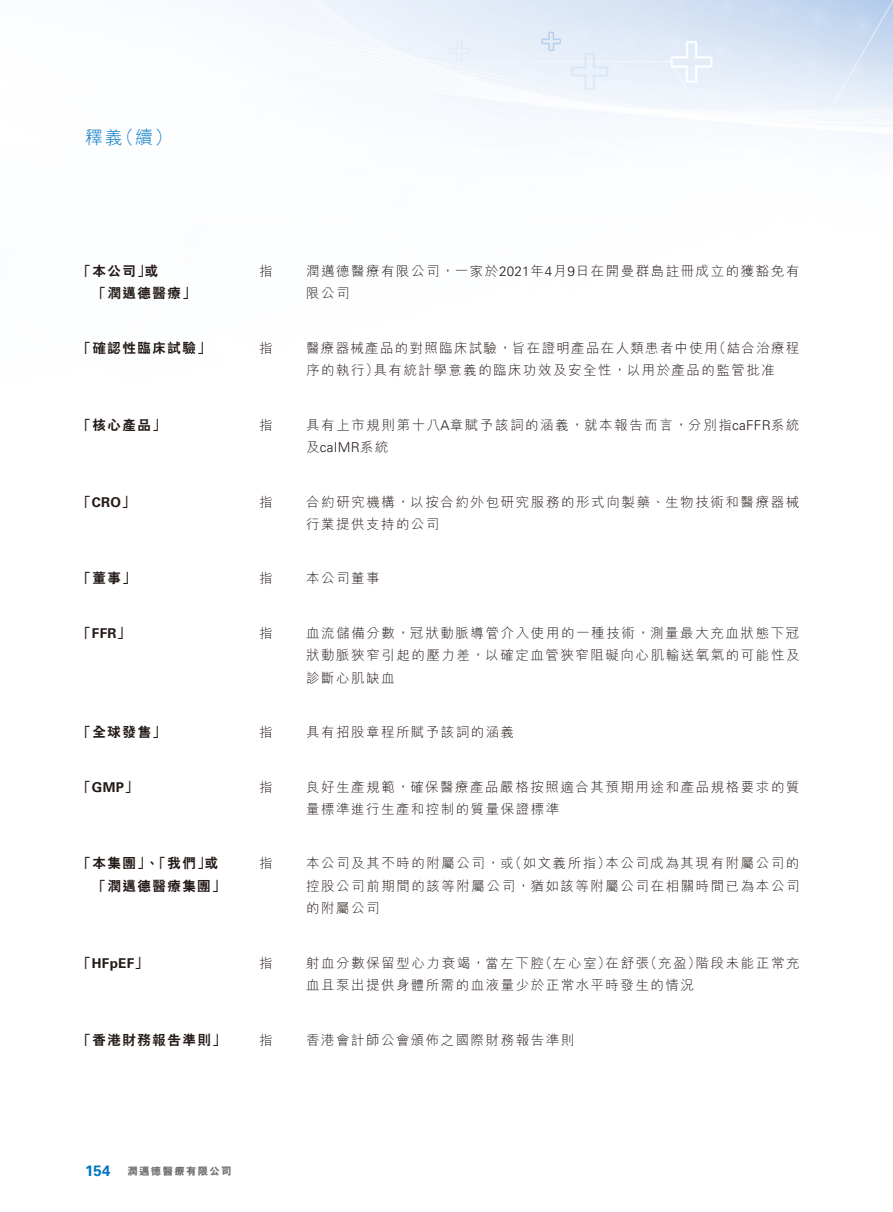
<style>
.page{position:relative;width:893px;height:1212px;background:#fff}
.page>*{position:absolute;margin:0;border:0;box-sizing:border-box;transform-origin:0 0}
.t1{font:300 18px "M Hei HK";color:#0075c1}
.t2{font:300 13.5px/22.5px "M Hei HK";letter-spacing:.115em;color:#231916}
.t3{font:800 13.5px/22.5px "C Hei 2 HK";letter-spacing:.11em;color:#231916}
.t4{font:300 13.5px/22.5px "M Hei HK";letter-spacing:.095em;color:#231916}
.t5{font:700 13.5px "Univers";letter-spacing:.02em;color:#231916}
.t6{font:300 13.5px "Univers";letter-spacing:.02em;color:#231916}
.t7{font:800 10.5px "M Hei HK";letter-spacing:.115em;color:#727272}
.s1{font-family:"Univers"}
.s2{font-family:"M Hei HK"}
.s3{font-family:"C Hei 2 HK";font-weight:800}
.s4{font-family:"Univers";font-weight:700;font-size:15px;color:#0075c1}
</style>
<div class="page">
<img style="left:199px;top:0;width:694px;height:142px">
<h1 class="t1" style="left:85px;top:124px;width:89px">釋義（續）</h1>
<p class="t3" style="left:85px;top:260px;width:112px;text-indent:-7px">「本公司」或<br>　「潤邁德醫療」</p>
<p class="t2" style="left:259px;top:259px;width:15px">指</p>
<p class="t2" style="left:306px;top:259px;width:495px">潤邁德醫療有限公司，一家於<span class="s1">2021</span>年<span class="s1">4</span>月<span class="s1">9</span>日在開曼群島註冊成立的獲豁免有限公司</p>
<p class="t3" style="left:78px;top:337px;width:133px">「確認性臨床試驗」</p>
<p class="t2" style="left:259px;top:336px;width:15px">指</p>
<p class="t4" style="left:306px;top:336px;width:495px">醫療器械產品的對照臨床試驗，旨在證明產品在人類患者中使用（結合治療程序的執行）具有統計學意義的臨床功效及安全性，以用於產品的監管批准</p>
<p class="t3" style="left:78px;top:414px;width:89px">「核心產品」</p>
<p class="t2" style="left:259px;top:413px;width:15px">指</p>
<p class="t2" style="left:306px;top:413px;width:495px">具有上市規則第十八<span class="s1">A</span>章賦予該詞的涵義，就本報告而言，分別指<span class="s1">caFFR</span>系統</p>
<p class="t6" style="left:306px;top:439px;width:84px"><span class="s2">及</span>caIMR<span class="s2">系統</span></p>
<p class="t5" style="left:78px;top:494px;width:58px"><span class="s3">「</span>CRO<span class="s3">」</span></p>
<p class="t2" style="left:259px;top:490px;width:15px">指</p>
<p class="t2" style="left:306px;top:490px;width:495px">合約研究機構，以按合約外包研究服務的形式向製藥、生物技術和醫療器械行業提供支持的公司</p>
<p class="t3" style="left:78px;top:567px;width:59px">「董事」</p>
<p class="t2" style="left:259px;top:567px;width:15px">指</p>
<p class="t2" style="left:306px;top:567px;width:75px">本公司董事</p>
<p class="t5" style="left:78px;top:625px;width:53px"><span class="s3">「</span>FFR<span class="s3">」</span></p>
<p class="t2" style="left:259px;top:621px;width:15px">指</p>
<p class="t2" style="left:306px;top:621px;width:495px;text-align:justify">血流儲備分數，冠狀動脈導管介入使用的一種技術，測量最大充血狀態下冠狀動脈狹窄引起的壓力差，以確定血管狹窄阻礙向心肌輸送氧氣的可能性及診斷心肌缺血</p>
<p class="t3" style="left:78px;top:721px;width:89px">「全球發售」</p>
<p class="t2" style="left:259px;top:720px;width:15px">指</p>
<p class="t2" style="left:306px;top:720px;width:210px">具有招股章程所賦予該詞的涵義</p>
<p class="t5" style="left:78px;top:779px;width:61px"><span class="s3">「</span>GMP<span class="s3">」</span></p>
<p class="t2" style="left:259px;top:775px;width:15px">指</p>
<p class="t2" style="left:306px;top:775px;width:495px">良好生產規範，確保醫療產品嚴格按照適合其預期用途和產品規格要求的質量標準進行生產和控制的質量保證標準</p>
<p class="t3" style="left:78px;top:852px;width:148px;text-align:center">「本集團」、「我們」或　「潤邁德醫療集團」</p>
<p class="t2" style="left:259px;top:852px;width:15px">指</p>
<p class="t2" style="left:306px;top:852px;width:495px;text-align:justify">本公司及其不時的附屬公司，或（如文義所指）本公司成為其現有附屬公司的控股公司前期間的該等附屬公司，猶如該等附屬公司在相關時間已為本公司的附屬公司</p>
<p class="t5" style="left:78px;top:955px;width:71px"><span class="s3">「</span>HFpEF<span class="s3">」</span></p>
<p class="t2" style="left:259px;top:951px;width:15px">指</p>
<p class="t2" style="left:306px;top:951px;width:495px">射血分數保留型心力衰竭，當左下腔（左心室）在舒張（充盈）階段未能正常充血且泵出提供身體所需的血液量少於正常水平時發生的情況</p>
<p class="t3" style="left:78px;top:1028px;width:148px">「香港財務報告準則」</p>
<p class="t2" style="left:259px;top:1028px;width:15px">指</p>
<p class="t2" style="left:306px;top:1028px;width:270px">香港會計師公會頒佈之國際財務報告準則</p>
<p class="t7" style="left:85px;top:1164px;width:148px"><span class="s4">154</span> 潤邁德醫療有限公司</p>
</div>
